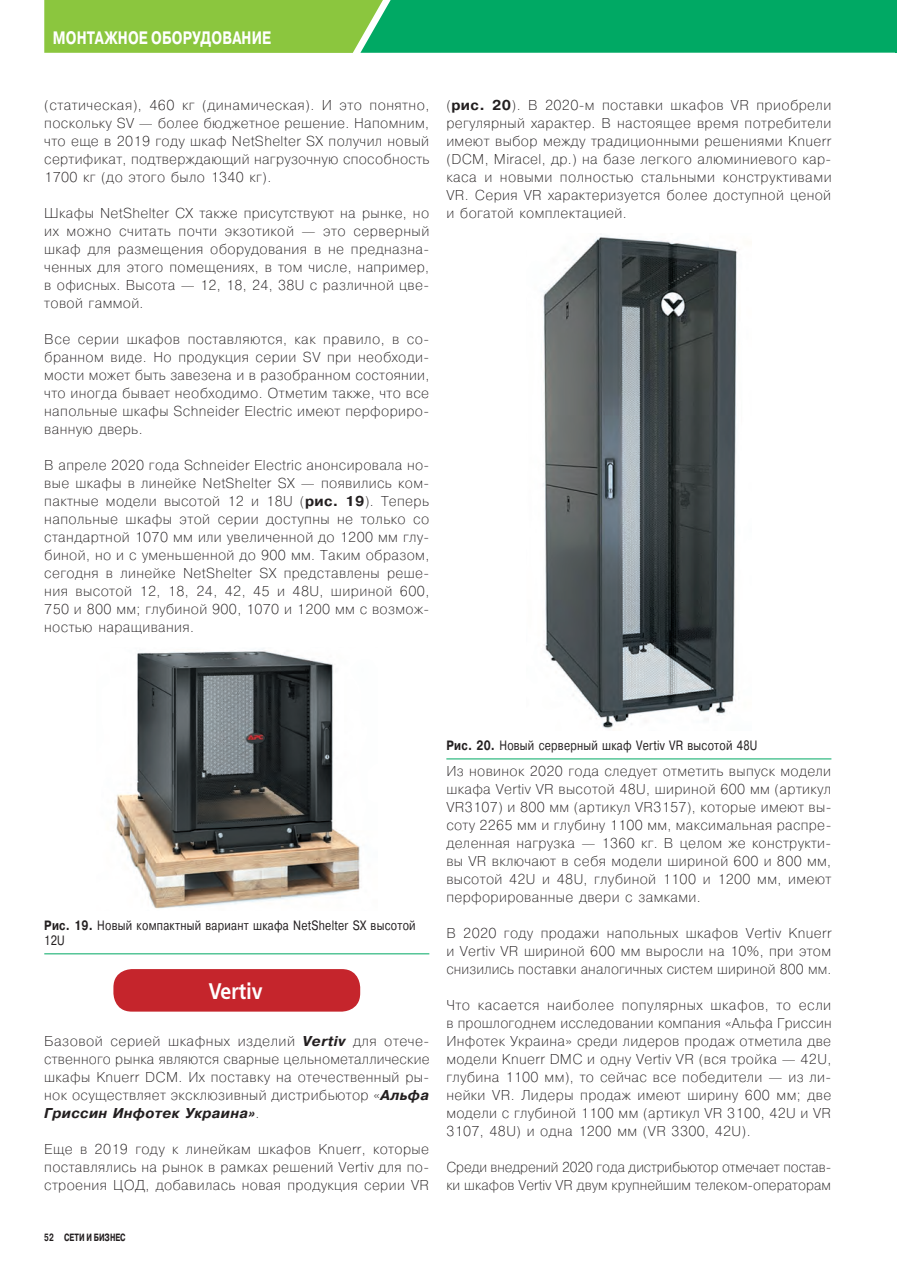
<style>
.page{position:relative;width:897px;height:1267px;background:#fff}
.page>*{position:absolute;margin:0;border:0;box-sizing:border-box;transform-origin:0 0}
.t1{font:600 22.5px "Free Set";color:#fff;scale:.85 1}
.t2{font:700 18px "Pragmatica";letter-spacing:.01em;color:#fff;scale:.75 1}
.t3{font:200 14.25px/18px "Pragmatica";letter-spacing:.025em;color:#231f20;text-align:justify}
.t4{font:200 14.25px/18px "Pragmatica";letter-spacing:-.005em;color:#231f20}
.t5{font:13.5px/15px "Pragmatica";letter-spacing:.025em;color:#231f20;scale:.8 1}
.t6{font:700 10.5px "Pragmatica";color:#231f20;scale:.7 1}
.s1{font-weight:700}
.s2{font-weight:700;font-style:italic}
</style>
<div class="page">
<hr style="left:44px;top:953px;width:385px;height:1px;background:#00a964">
<img style="left:116px;top:649px;width:244px;height:260px">
<div style="left:113px;top:969px;width:247px;height:42px;background:#c5252c;border-radius:18px"></div>
<hr style="left:446px;top:758px;width:385px;height:1px;background:#00a964">
<img style="left:543px;top:237px;width:195px;height:493px">
<svg style="left:44px;top:0;width:853px;height:53px;background:#37b557"></svg>
<p class="t2" style="left:53px;top:26px;width:265px">Монтажное оборудование</p>
<p class="t3" style="left:44px;top:95px;width:386px">(статическая), 460 кг (динамическая). И это понятно, поскольку SV — более бюджетное решение. Напомним, что еще в 2019 году шкаф NetShelter SX получил новый сертификат, подтверждающий нагрузочную способность 1700 кг (до этого было 1340 кг).</p>
<p class="t3" style="left:44px;top:203px;width:386px">Шкафы NetShelter CX также присутствуют на рынке, но их можно считать почти экзотикой — это серверный шкаф для размещения оборудования в не предназна&shy;ченных для этого помещениях, в том числе, например, в офисных. Высота — 12, 18, 24, 38U с различной цве&shy;товой гаммой.</p>
<p class="t3" style="left:44px;top:329px;width:386px">Все серии шкафов поставляются, как правило, в со&shy;бранном виде. Но продукция серии SV при необходи&shy;мости может быть завезена и в разобранном состоянии, что иногда бывает необходимо. Отметим также, что все напольные шкафы Schneider Electric имеют перфориро&shy;ванную дверь.</p>
<p class="t3" style="left:44px;top:455px;width:386px">В апреле 2020 года Schneider Electric анонсировала но&shy;вые шкафы в линейке NetShelter SX — появились ком&shy;пактные модели высотой 12 и 18U (<span class="s1">рис. 19</span>). Теперь напольные шкафы этой серии доступны не только со стандартной 1070 мм или увеличенной до 1200 мм глу&shy;биной, но и с уменьшенной до 900 мм. Таким образом, сегодня в линейке NetShelter SX представлены реше&shy;ния высотой 12, 18, 24, 42, 45 и 48U, шириной 600, 750 и 800 мм; глубиной 900, 1070 и 1200 мм с возмож&shy;ностью наращивания.</p>
<p class="t3" style="left:446px;top:95px;width:387px">(<span class="s1">рис. 20</span>). В 2020‑м поставки шкафов VR приобрели регулярный характер. В настоящее время потребители имеют выбор между традиционными решениями Knuerr (DCM, Miracel, др.) на базе легкого алюминиевого кар&shy;каса и новыми полностью стальными конструктивами VR. Серия VR характеризуется более доступной ценой и богатой комплектацией.</p>
<p class="t5" style="left:44px;top:918px;width:466px"><span class="s1">Рис. 19.</span> Новый компактный вариант шкафа NetShelter SX высотой<br>12U</p>
<h1 class="t1" style="left:209px;top:977px;width:65px">Vertiv</h1>
<p class="t3" style="left:44px;top:1031px;width:386px">Базовой серией шкафных изделий <span class="s2">Vertiv</span> для отече&shy;ственного рынка являются сварные цельнометаллические шкафы Knuerr DCM. Их поставку на отечественный ры&shy;нок осуществляет эксклюзивный дистрибьютор «<span class="s2">Альфа Гриссин Инфотек Украина»</span>.</p>
<p class="t3" style="left:44px;top:1139px;width:386px">Еще в 2019 году к линейкам шкафов Knuerr, которые поставлялись на рынок в рамках решений Vertiv для по&shy;строения ЦОД, добавилась новая продукция серии VR</p>
<p class="t6" style="left:44px;top:1230px;width:118px">52 СЕТИ И БИЗНЕС</p>
<p class="t5" style="left:446px;top:738px;width:390px"><span class="s1">Рис. 20.</span> Новый серверный шкаф Vertiv VR высотой 48U</p>
<p class="t3" style="left:446px;top:761px;width:386px">Из новинок 2020 года следует отметить выпуск модели шкафа Vertiv VR высотой 48U, шириной 600 мм (артикул VR3107) и 800 мм (артикул VR3157), которые имеют вы&shy;соту 2265 мм и глубину 1100 мм, максимальная распре&shy;деленная нагрузка — 1360 кг. В целом же конструкти&shy;вы VR включают в себя модели шириной 600 и 800 мм, высотой 42U и 48U, глубиной 1100 и 1200 мм, имеют перфорированные двери с замками.</p>
<p class="t3" style="left:446px;top:923px;width:386px">В 2020 году продажи напольных шкафов Vertiv Knuerr и Vertiv VR шириной 600 мм выросли на 10%, при этом снизились поставки аналогичных систем шириной 800 мм.</p>
<p class="t3" style="left:446px;top:995px;width:387px">Что касается наиболее популярных шкафов, то если в прошлогоднем исследовании компания «Альфа Гриссин Инфотек Украина» среди лидеров продаж отметила две модели Knuerr DMC и одну Vertiv VR (вся тройка — 42U, глубина 1100 мм), то сейчас все победители — из ли&shy;нейки VR. Лидеры продаж имеют ширину 600 мм; две модели с глубиной 1100 мм (артикул VR 3100, 42U и VR 3107, 48U) и одна 1200 мм (VR 3300, 42U).</p>
<p class="t4" style="left:446px;top:1157px;width:386px">Среди внедрений 2020 года дистрибьютор отмечает постав&shy;ки шкафов Vertiv VR двум крупнейшим телеком-операторам</p>
</div>
